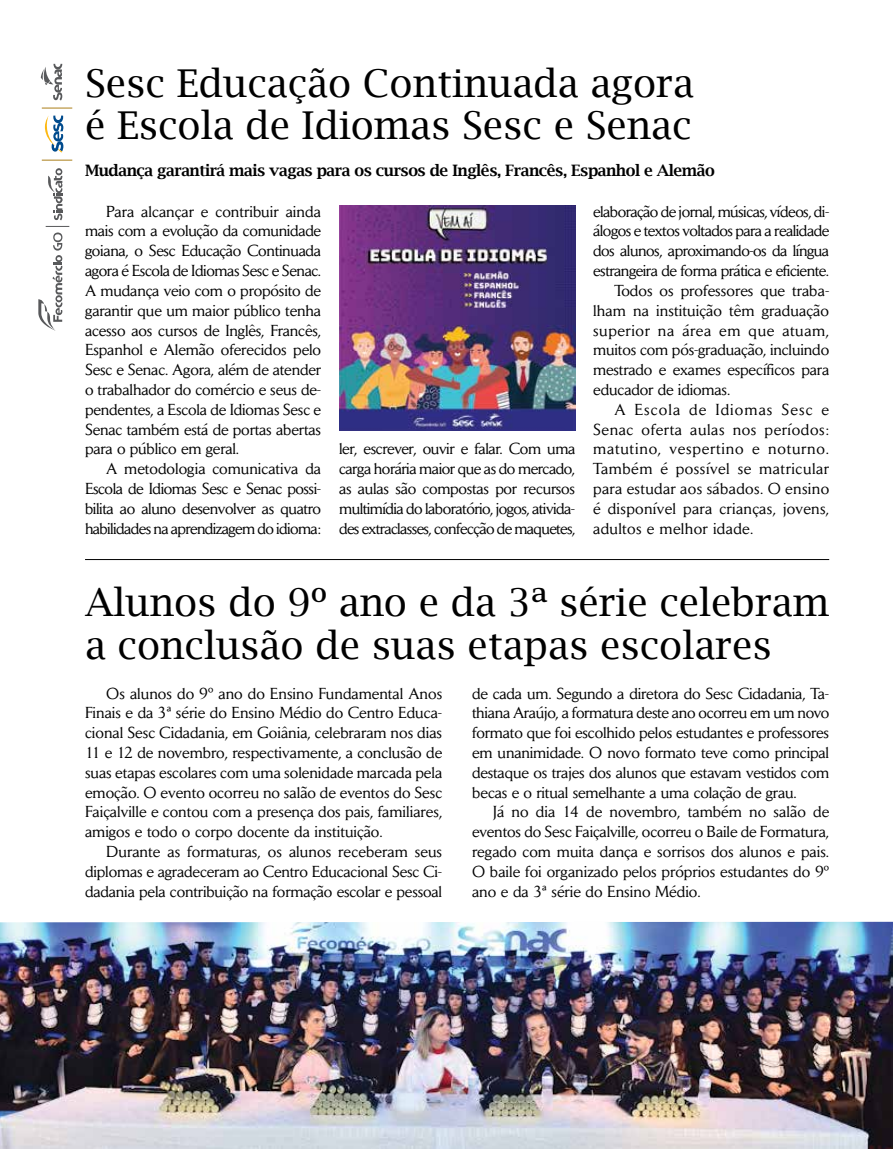
<style>
.page{position:relative;width:893px;height:1149px;background:#fff}
.page>*{position:absolute;margin:0;border:0;box-sizing:border-box;transform-origin:0 0}
.t1{font:38.4px/42.3px "Lucida Bright";color:#000}
.t2{font:15.75px/19.8px "Daily News";letter-spacing:-.01em;color:#000;text-align:justify}
.t3{font:15.75px "Daily News";letter-spacing:-.03em;color:#000}
.t4{font:15.75px "Daily News";letter-spacing:.02em;color:#000}
.t5{font:600 15.75px "Lucida Bright";letter-spacing:-.03em;color:#000}
.t6{font:15.75px "Daily News";letter-spacing:.035em;color:#000}
.t7{font:15.75px "Daily News";letter-spacing:-.035em;color:#000}
.t8{font:15.75px "Daily News";letter-spacing:.05em;color:#000}
.t9{font:15.75px "Daily News";letter-spacing:.03em;color:#000}
.t10{font:15.75px "Daily News";letter-spacing:.065em;color:#000}
</style>
<div class="page">
<svg style="left:41px;top:64px;width:21px;height:37px"></svg>
<svg style="left:48px;top:168px;width:14px;height:52px"></svg>
<svg style="left:38px;top:226px;width:31px;height:104px"></svg>
<svg style="left:44px;top:115px;width:19px;height:37px"></svg>
<hr style="left:42px;top:160px;width:30px;height:1px;background:#ab7f19">
<hr style="left:42px;top:108px;width:30px;height:1px;background:#ab7f19">
<img style="left:0;top:921px;width:893px;height:227px">
<img style="left:339px;top:206px;width:236px;height:224px">
<hr style="left:85px;top:559px;width:744px;height:1px;background:#020202">
<h1 class="t1" style="left:85px;top:62px;width:610px">Sesc Educação Continuada agora é Escola de Idiomas Sesc e Senac</h1>
<p class="t5" style="left:85px;top:161px;width:631px">Mudança garantirá mais vagas para os cursos de Inglês, Francês, Espanhol e Alemão</p>
<p class="t2" style="left:85px;top:201px;width:238px;text-indent:21px">Para alcançar e contribuir ainda mais com a evolução da comunidade goiana, o Sesc Educação Continuada agora é Escola de Idiomas Sesc e Senac.<br>A mudança veio com o propósito de garantir que um maior público tenha acesso aos cursos de Inglês, Francês, Espanhol e Alemão oferecidos pelo Sesc e Senac. Agora, além de atender o trabalhador do comércio e seus de&shy;pendentes, a Escola de Idiomas Sesc e Senac também está de portas abertas para o público em geral.</p>
<p class="t2" style="left:85px;top:458px;width:238px;text-indent:21px">A metodologia comunicativa da Escola de Idiomas Sesc e Senac possi&shy;bilita ao aluno desenvolver as quatro habilidades na aprendizagem do idioma:</p>
<p class="t2" style="left:339px;top:439px;width:238px">ler, escrever, ouvir e falar. Com uma carga horária maior que as do mercado, as aulas são compostas por recursos multimídia do laboratório, jogos, ativida&shy;des extraclasses, confecção de maquetes,</p>
<p class="t7" style="left:593px;top:201px;width:238px">elaboração de jornal, músicas, vídeos, di-</p>
<p class="t3" style="left:593px;top:221px;width:238px">álogos e textos voltados para a realidade</p>
<p class="t3" style="left:593px;top:241px;width:238px">dos alunos, aproximando-os da língua</p>
<p class="t3" style="left:593px;top:261px;width:238px">estrangeira de forma prática e eficiente.</p>
<p class="t2" style="left:614px;top:280px;width:216px">Todos os professores que traba-</p>
<p class="t2" style="left:593px;top:300px;width:237px">lham na instituição têm graduação</p>
<p class="t6" style="left:593px;top:320px;width:237px">superior na área em que atuam,</p>
<p class="t2" style="left:593px;top:340px;width:238px">muitos com pós-graduação, incluindo</p>
<p class="t2" style="left:593px;top:359px;width:238px">mestrado e exames específicos para</p>
<p class="t2" style="left:593px;top:379px;width:139px">educador de idiomas.</p>
<p class="t10" style="left:614px;top:399px;width:216px">A Escola de Idiomas Sesc e</p>
<p class="t6" style="left:593px;top:419px;width:238px">Senac oferta aulas nos períodos:</p>
<p class="t8" style="left:593px;top:439px;width:238px">matutino, vespertino e noturno.</p>
<p class="t9" style="left:593px;top:459px;width:237px">Também é possível se matricular</p>
<p class="t4" style="left:593px;top:479px;width:238px">para estudar aos sábados. O ensino</p>
<p class="t4" style="left:593px;top:498px;width:238px">é disponível para crianças, jovens,</p>
<p class="t4" style="left:593px;top:518px;width:162px">adultos e melhor idade.</p>
<h1 class="t1" style="left:85px;top:581px;width:745px">Alunos do 9º ano e da 3ª série celebram a conclusão de suas etapas escolares</h1>
<p class="t2" style="left:472px;top:682px;width:359px">de cada um. Segundo a diretora do Sesc Cidadania, Ta&shy;thiana Araújo, a formatura deste ano ocorreu em um novo formato que foi escolhido pelos estudantes e professores em unanimidade. O novo formato teve como principal destaque os trajes dos alunos que estavam vestidos com becas e o ritual semelhante a uma colação de grau.</p>
<p class="t2" style="left:472px;top:801px;width:359px;text-indent:21px">Já no dia 14 de novembro, também no salão de eventos do Sesc Faiçalville, ocorreu o Baile de Formatura, regado com muita dança e sorrisos dos alunos e pais.<br>O baile foi organizado pelos próprios estudantes do 9º ano e da 3ª série do Ensino Médio.</p>
<p class="t2" style="left:85px;top:682px;width:359px;text-indent:21px">Os alunos do 9º ano do Ensino Fundamental Anos Finais e da 3ª série do Ensino Médio do Centro Educa&shy;cional Sesc Cidadania, em Goiânia, celebraram nos dias 11 e 12 de novembro, respectivamente, a conclusão de suas etapas escolares com uma solenidade marcada pela emoção. O evento ocorreu no salão de eventos do Sesc Faiçalville e contou com a presença dos pais, familiares, amigos e todo o corpo docente da instituição.</p>
<p class="t2" style="left:85px;top:841px;width:359px;text-indent:21px">Durante as formaturas, os alunos receberam seus diplomas e agradeceram ao Centro Educacional Sesc Ci&shy;dadania pela contribuição na formação escolar e pessoal</p>
</div>
